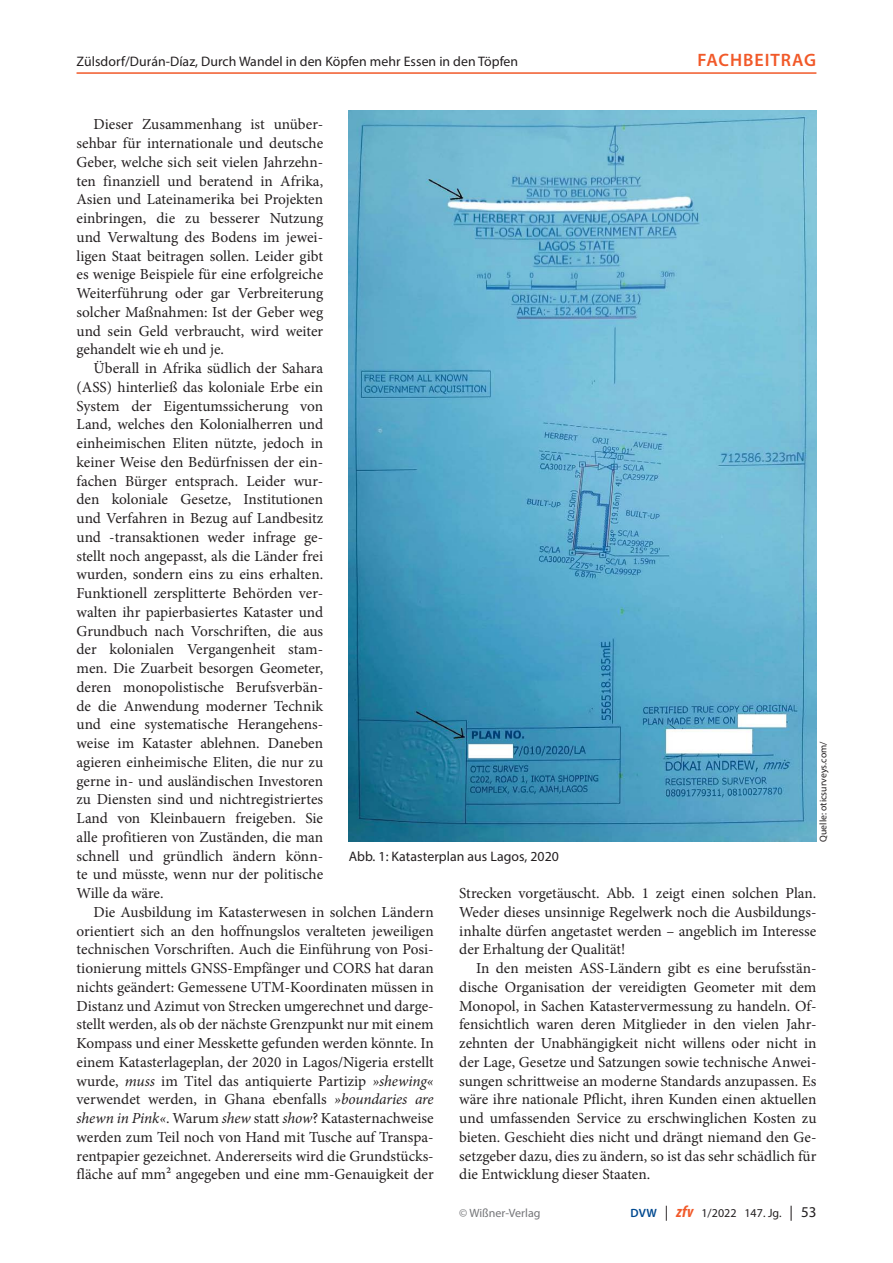
<style>
.page{position:relative;width:893px;height:1263px;background:#fff}
.page>*{position:absolute;margin:0;border:0;box-sizing:border-box;transform-origin:0 0}
.t1{font:600 18px "Myriad Pro";letter-spacing:.045em;color:#f15929}
._01_normal{font:15.3px/18.8px "Minion Pro";color:#231f20;text-align:justify}
._05_abb{font:13.8px "Myriad Pro";letter-spacing:.005em;color:#231f20}
.t2{font:12px "Myriad Pro";letter-spacing:.005em;color:#231f20}
.t3{font:12px "Myriad Pro";color:#757679}
._05_abb_copyright{font:9.75px "Myriad Pro";letter-spacing:.005em;color:#231f20}
.s1{font-style:italic}
.s2{font-weight:600;color:#014990}
.s3{font-size:15px}
.s4{font-weight:700;font-style:italic;font-stretch:condensed;font-size:16.5px;color:#f15929}
</style>
<div class="page">
<img style="left:349px;top:111px;width:467px;height:731px">
<hr style="left:77px;top:72px;width:739px;height:2px;background:#f15929">
<p class="_05_abb" style="left:77px;top:53px;width:443px">Zülsdorf/Durán-Díaz, Durch Wandel in den Köpfen mehr Essen in den Töpfen</p>
<p class="t1" style="left:698px;top:48px;width:33px">FACHBE</p>
<p class="t1" style="left:765px;top:48px;width:53px">ITRAG</p>
<p class="_01_normal" style="left:77px;top:115px;width:248px;text-indent:17px">Dieser Zusammenhang ist unüber&shy;sehbar für internationale und deutsche Geber, welche sich seit vielen Jahrzehn&shy;ten finanziell und beratend in Afrika, Asien und Lateinamerika bei Projekten einbringen, die zu besserer Nutzung und Verwaltung des Bodens im jewei&shy;ligen Staat beitragen sollen. Leider gibt es wenige Beispiele für eine erfolgreiche Weiterführung oder gar Verbreiterung solcher Maßnahmen: Ist der Geber weg und sein Geld verbraucht, wird weiter gehandelt wie eh und je.</p>
<p class="_01_normal" style="left:77px;top:359px;width:248px;text-indent:17px">Überall in Afrika südlich der Sahara (ASS) hinterließ das koloniale Erbe ein System der Eigentumssicherung von Land, welches den Kolonialherren und einheimischen Eliten nützte, jedoch in keiner Weise den Bedürfnissen der ein&shy;fachen Bürger entsprach. Leider wur&shy;den koloniale Gesetze, Institutionen und Verfahren in Bezug auf Landbesitz und -transaktionen weder infrage ge&shy;stellt noch angepasst, als die Länder frei wurden, sondern eins zu eins erhalten.<br>Funktionell zersplitterte Behörden ver&shy;walten ihr papierbasiertes Kataster und Grundbuch nach Vorschriften, die aus der kolonialen Vergangenheit stam&shy;men. Die Zuarbeit besorgen Geometer, deren monopolistische Berufsverbän&shy;de die Anwendung moderner Technik und eine systematische Herangehens&shy;weise im Kataster ablehnen. Daneben agieren einheimische Eliten, die nur zu gerne in- und ausländischen Investoren zu Diensten sind und nichtregistriertes Land von Kleinbauern freigeben. Sie alle profitieren von Zuständen, die man schnell und gründlich ändern könn&shy;te und müsste, wenn nur der politische Wille da wäre.</p>
<p class="_01_normal" style="left:77px;top:903px;width:359px;text-indent:17px">Die Ausbildung im Katasterwesen in solchen Ländern orientiert sich an den hoffnungslos veralteten jeweiligen technischen Vorschriften. Auch die Einführung von Posi&shy;tionierung mittels GNSS-Empfänger und CORS hat daran nichts geändert: Gemessene UTM-Koordinaten müssen in Distanz und Azimut von Strecken umgerechnet und darge&shy;stellt werden, als ob der nächste Grenzpunkt nur mit einem Kompass und einer Messkette gefunden werden könnte. In einem Katasterlageplan, der 2020 in Lagos/Nigeria erstellt wurde, <span class="s1">muss</span> im Titel das antiquierte Partizip <span class="s1">»shewing« </span>verwendet werden, in Ghana ebenfalls <span class="s1">»boundaries are shewn in Pink«</span>. Warum <span class="s1">shew</span> statt <span class="s1">show</span>? Katasternachweise werden zum Teil noch von Hand mit Tusche auf Transpa&shy;rentpapier gezeichnet. Andererseits wird die Grundstücks&shy;fläche auf mm² angegeben und eine mm‑Genauigkeit der</p>
<p class="_05_abb_copyright" style="left:817px;top:842px;width:102px;rotate:-90deg">Quelle: oticsurveys.com/</p>
<p class="_05_abb" style="left:349px;top:847px;width:212px">Abb. 1: Katasterplan aus Lagos, 2020</p>
<p class="_01_normal" style="left:459px;top:884px;width:359px">Strecken vorgetäuscht. Abb. 1 zeigt einen solchen Plan.<br>Weder dieses unsinnige Regelwerk noch die Ausbildungs&shy;inhalte dürfen angetastet werden – angeblich im Interesse der Erhaltung der Qualität!</p>
<p class="_01_normal" style="left:459px;top:959px;width:359px;text-indent:17px">In den meisten ASS-Ländern gibt es eine berufsstän&shy;dische Organisation der vereidigten Geometer mit dem Monopol, in Sachen Katastervermessung zu handeln. Of&shy;fensichtlich waren deren Mitglieder in den vielen Jahr&shy;zehnten der Unabhängigkeit nicht willens oder nicht in der Lage, Gesetze und Satzungen sowie technische Anwei&shy;sungen schrittweise an moderne Standards anzupassen. Es wäre ihre nationale Pflicht, ihren Kunden einen aktuellen und umfassenden Service zu erschwinglichen Kosten zu bieten. Geschieht dies nicht und drängt niemand den Ge&shy;setzgeber dazu, dies zu ändern, so ist das sehr schädlich für die Entwicklung dieser Staaten.</p>
<p class="t3" style="left:459px;top:1205px;width:83px">© Wißner-Verlag</p>
<p class="t2" style="left:630px;top:1205px;width:188px"><span class="s2">DVW</span> <span class="s3">|</span> <span class="s4">zfv</span> 1/2022 147. Jg. <span class="s3">| 53</span></p>
</div>
